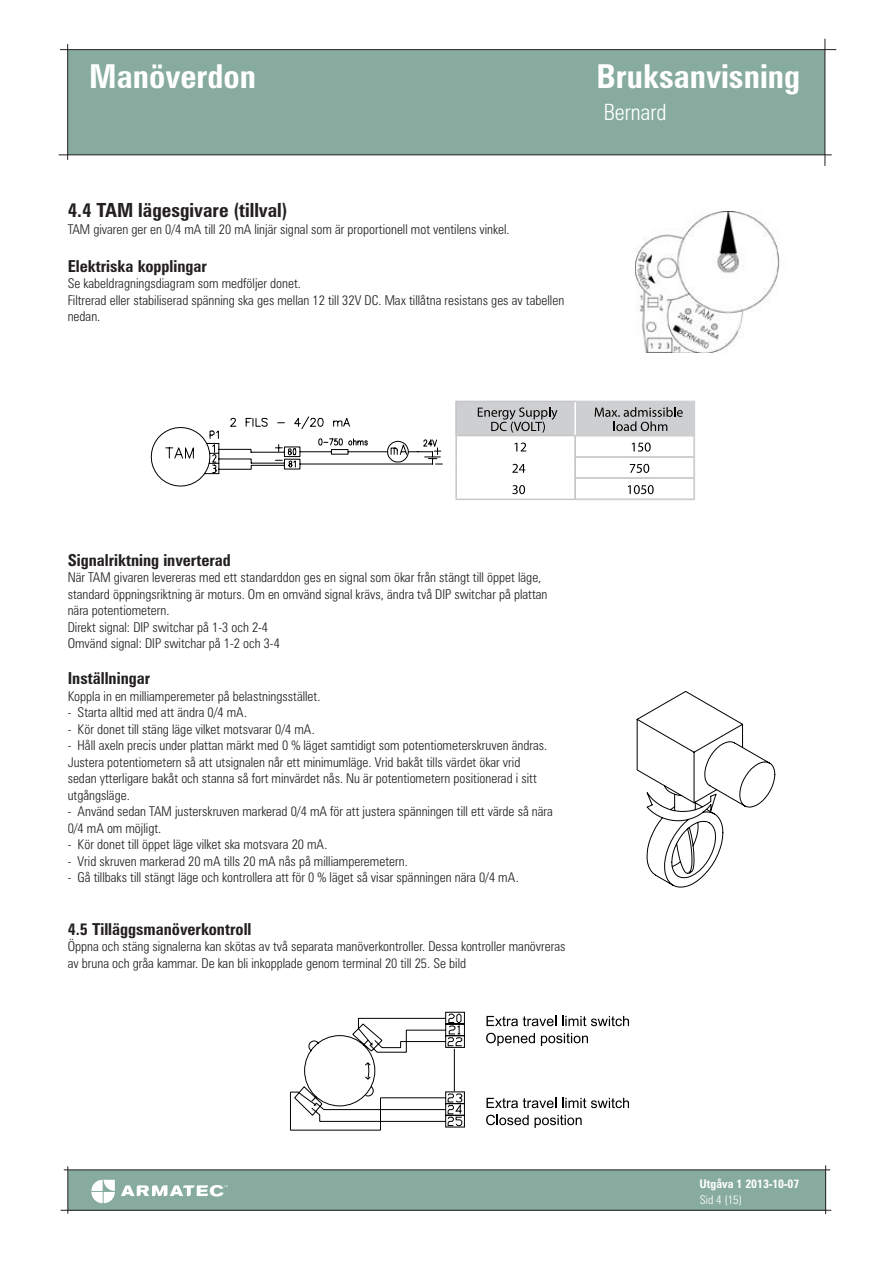
<style>
.page{position:relative;width:893px;height:1263px;background:#fff}
.page>*{position:absolute;margin:0;border:0;box-sizing:border-box;transform-origin:0 0}
.t1{font:700 condensed 33px "Zurich BT";color:#fff}
.t2{font:300 condensed 22.5px "Zurich BT";color:#fff}
.t3{font:700 condensed 19.5px "Zurich BT";color:#231f20}
.t4{font:700 condensed 16.5px "Zurich BT";color:#231f20}
.t5{font:300 condensed 13.5px/16.5px "Zurich BT";color:#231f20}
.t6{font:700 condensed 12px "Zurich BT";color:#fff}
.t7{font:300 condensed 12px "Zurich BT";color:#fff}
</style>
<div class="page">
<div style="left:68px;top:50px;width:757px;height:105px;background:#87ab9f"></div>
<hr style="left:60px;top:49px;width:776px;height:1px;background:#231f20">
<hr style="left:59px;top:154px;width:773px;height:1px;background:#231f20">
<hr style="left:67px;top:44px;width:1px;height:116px;background:#231f20">
<hr style="left:825px;top:39px;width:1px;height:127px;background:#231f20">
<div style="left:68px;top:1170px;width:758px;height:40px;background:#87ab9f"></div>
<hr style="left:64px;top:1169px;width:766px;height:1px;background:#231f20">
<hr style="left:61px;top:1210px;width:770px;height:1px;background:#231f20">
<hr style="left:825px;top:1165px;width:1px;height:49px;background:#231f20">
<hr style="left:67px;top:1166px;width:1px;height:48px;background:#231f20">
<svg style="left:121px;top:1185px;width:107px;height:11px"></svg>
<svg style="left:91px;top:1180px;width:24px;height:23px"></svg>
<img style="left:636px;top:212px;width:144px;height:140px">
<svg style="left:151px;top:416px;width:292px;height:71px"></svg>
<svg style="left:455px;top:400px;width:240px;height:101px"></svg>
<svg style="left:636px;top:691px;width:140px;height:197px"></svg>
<svg style="left:290px;top:1012px;width:175px;height:118px"></svg>
<hr style="left:454px;top:1049px;width:1px;height:42px;background:#000">
<svg style="left:486px;top:1016px;width:70px;height:10px"></svg>
<svg style="left:562px;top:1016px;width:67px;height:10px"></svg>
<svg style="left:486px;top:1033px;width:49px;height:13px"></svg>
<svg style="left:541px;top:1033px;width:47px;height:13px"></svg>
<svg style="left:486px;top:1098px;width:70px;height:10px"></svg>
<svg style="left:562px;top:1098px;width:67px;height:10px"></svg>
<svg style="left:486px;top:1115px;width:43px;height:10px"></svg>
<svg style="left:535px;top:1115px;width:47px;height:13px"></svg>
<p class="t1" style="left:89px;top:56px;width:168px">Manöverdon</p>
<p class="t3" style="left:68px;top:198px;width:222px">4.4 TAM lägesgivare (tillval)</p>
<p class="t5" style="left:68px;top:221px;width:443px">TAM givaren ger en 0/4 mA till 20 mA linjär signal som är proportionell mot ventilens vinkel.</p>
<p class="t4" style="left:68px;top:256px;width:141px">Elektriska kopplingar</p>
<p class="t5" style="left:68px;top:275px;width:498px">Se kabeldragningsdiagram som medföljer donet.<br>Filtrerad eller stabiliserad spänning ska ges mellan 12 till 32V DC. Max tillåtna resistans ges av tabellen nedan.</p>
<p class="t1" style="left:596px;top:56px;width:205px">Bruksanvisning</p>
<p class="t2" style="left:604px;top:99px;width:64px">Bernard</p>
<p class="t4" style="left:68px;top:550px;width:165px">Signalriktning inverterad</p>
<p class="t5" style="left:68px;top:569px;width:481px">När TAM givaren levereras med ett standarddon ges en signal som ökar från stängt till öppet läge, standard öppningsriktning är moturs. Om en omvänd signal krävs, ändra två DIP switchar på plattan nära potentiometern.<br>Direkt signal: DIP switchar på 1-3 och 2-4<br>Omvänd signal: DIP switchar på 1-2 och 3-4</p>
<p class="t4" style="left:68px;top:668px;width:84px">Inställningar</p>
<p class="t5" style="left:68px;top:688px;width:254px">Koppla in en milliamperemeter på belastningsstället.</p>
<p class="t5" style="left:68px;top:704px;width:181px">- Starta alltid med att ändra 0/4 mA.</p>
<p class="t5" style="left:68px;top:721px;width:249px">- Kör donet till stäng läge vilket motsvarar 0/4 mA.</p>
<p class="t5" style="left:68px;top:737px;width:481px">- Håll axeln precis under plattan märkt med 0 % läget samtidigt som potentiometerskruven ändras.<br>Justera potentiometern så att utsignalen når ett minimumläge. Vrid bakåt tills värdet ökar vrid sedan ytterligare bakåt och stanna så fort minvärdet nås. Nu är potentiometern positionerad i sitt utgångsläge.</p>
<p class="t5" style="left:68px;top:803px;width:487px">- Använd sedan TAM justerskruven markerad 0/4 mA för att justera spänningen till ett värde så nära<br>0/4 mA om möjligt.</p>
<p class="t5" style="left:68px;top:836px;width:261px">- Kör donet till öppet läge vilket ska motsvara 20 mA.</p>
<p class="t5" style="left:68px;top:853px;width:342px">- Vrid skruven markerad 20 mA tills 20 mA nås på milliamperemetern.</p>
<p class="t5" style="left:68px;top:869px;width:453px">- Gå tillbaks till stängt läge och kontrollera att för 0 % läget så visar spänningen nära 0/4 mA.</p>
<p class="t4" style="left:68px;top:919px;width:185px">4.5 Tilläggsmanöverkontroll</p>
<p class="t5" style="left:68px;top:938px;width:499px">Öppna och stäng signalerna kan skötas av två separata manöverkontroller. Dessa kontroller manövreras av bruna och gråa kammar. De kan bli inkopplade genom terminal 20 till 25. Se bild</p>
<p class="t6" style="left:699px;top:1176px;width:101px">Utgåva 1 2013-10-07</p>
<p class="t7" style="left:700px;top:1192px;width:44px">Sid 4 (15)</p>
</div>
